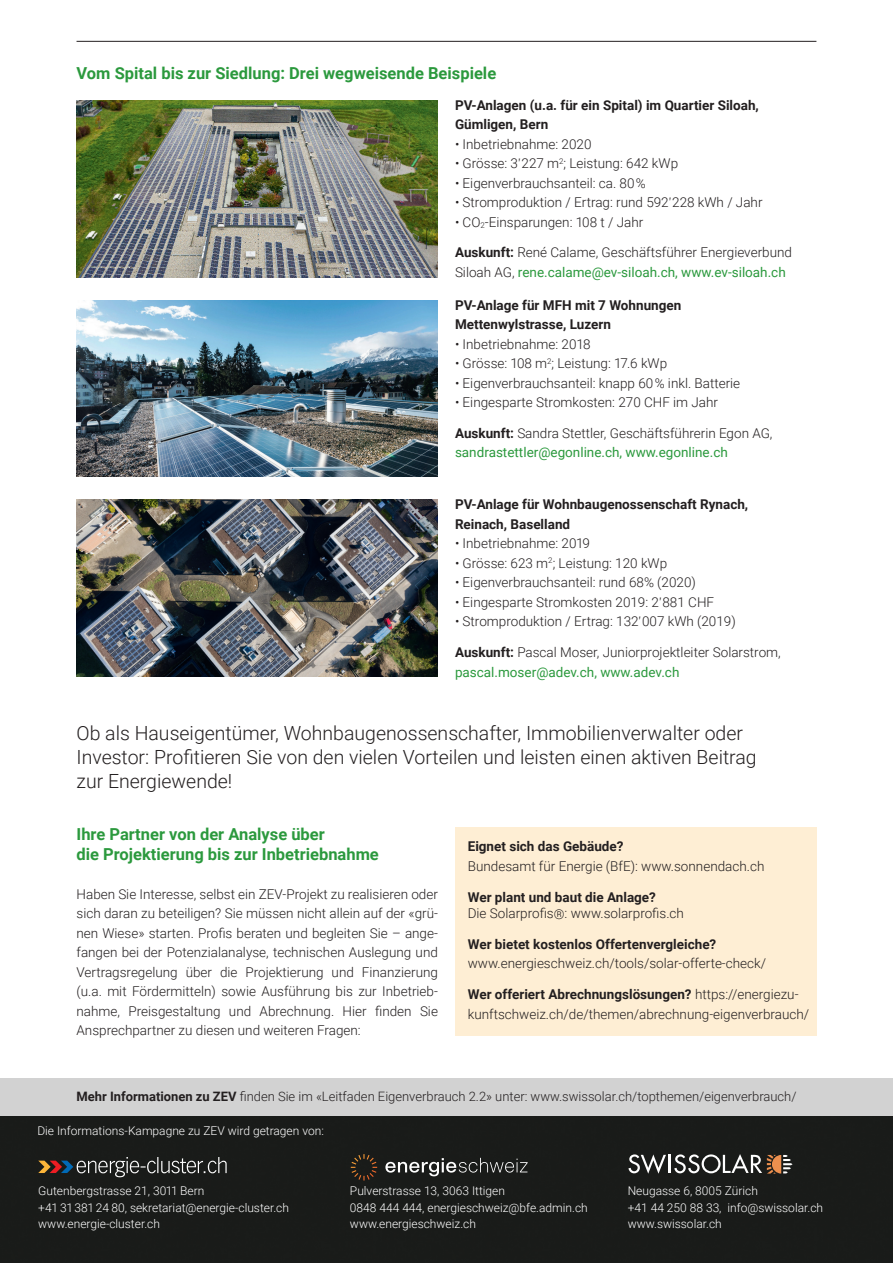
<style>
.page{position:relative;width:893px;height:1263px;background:#fff}
.page>*{position:absolute;margin:0;border:0;box-sizing:border-box;transform-origin:0 0}
.t1{font:300 19.5px/24px "Roboto";color:#231f20}
.t2{font:700 16.5px/19.5px "Roboto";color:#2b993d}
.t3{font:300 13.5px/19.5px "Roboto";color:#231f20;text-align:justify}
.t4{font:700 13.5px/19.5px "Roboto";color:#231f20}
.t5{font:13.5px "Roboto";color:#2b993d}
.t6{font:300 12.9px "Roboto";color:#231f20}
.t7{font:300 12px "Roboto";color:#fff}
.s1{font-family:"Abel";font-weight:400}
.s2{font-weight:700}
.s3{font-weight:300;color:#231f20}
</style>
<div class="page">
<div style="left:0;top:1117px;width:893px;height:146px;background:#191b19"></div>
<div style="left:0;top:1078px;width:893px;height:39px;background:#d2d2d2"></div>
<hr style="left:77px;top:41px;width:739px;height:1px;background:#231f20">
<svg style="left:38px;top:1157px;width:189px;height:20px;background:#42403d"></svg>
<img style="left:77px;top:101px;width:361px;height:176px">
<img style="left:77px;top:300px;width:361px;height:177px">
<img style="left:77px;top:500px;width:361px;height:176px">
<svg style="left:385px;top:1158px;width:143px;height:18px;background:#484a48"></svg>
<svg style="left:351px;top:1154px;width:26px;height:26px"></svg>
<svg style="left:628px;top:1154px;width:38px;height:20px"></svg>
<hr style="left:668px;top:1155px;width:3px;height:18px;background:#fff">
<svg style="left:674px;top:1154px;width:118px;height:19px"></svg>
<div style="left:455px;top:827px;width:361px;height:208px;background:#feeed4"></div>
<p class="t2" style="left:77px;top:63px;width:421px">Vom Spital bis zur Siedlung: Drei wegweisende Beispiele</p>
<p class="t4" style="left:455px;top:95px;width:305px">PV-Anlagen (u.a. für ein Spital) im Quartier Siloah,</p>
<p class="t4" style="left:455px;top:114px;width:95px">Gümligen, Bern</p>
<p class="t3" style="left:455px;top:134px;width:138px">• Inbetriebnahme: 2020</p>
<p class="t3" style="left:455px;top:153px;width:225px">• Grösse: 3<span class="s1">’</span>227 m<sup>2</sup>; Leistung: 642 kWp</p>
<p class="t3" style="left:455px;top:173px;width:192px">• Eigenverbrauchsanteil: ca. 80%</p>
<p class="t3" style="left:455px;top:192px;width:309px">• Stromproduktion / Ertrag: rund 592<span class="s1">’</span>228 kWh / Jahr</p>
<p class="t3" style="left:455px;top:212px;width:190px">• CO<sub>2</sub>-Einsparungen: 108 t / Jahr</p>
<p class="t3" style="left:455px;top:242px;width:339px"><span class="s2">Auskunft:</span> René Calame, Geschäftsführer Energieverbund</p>
<p class="t5" style="left:455px;top:263px;width:332px"><span class="s3">Siloah AG,</span> rene.calame@ev-siloah.ch, www.ev-siloah.ch</p>
<p class="t4" style="left:455px;top:294px;width:228px">PV-Anlage für MFH mit 7 Wohnungen<br>Mettenwylstrasse, Luzern</p>
<p class="t3" style="left:455px;top:333px;width:137px">• Inbetriebnahme: 2018</p>
<p class="t3" style="left:455px;top:353px;width:214px">• Grösse: 108 m<sup>2</sup>; Leistung: 17.6 kWp</p>
<p class="t3" style="left:455px;top:372px;width:287px">• Eigenverbrauchsanteil: knapp 60% inkl. Batterie</p>
<p class="t3" style="left:455px;top:392px;width:265px">• Eingesparte Stromkosten: 270 CHF im Jahr</p>
<p class="t3" style="left:455px;top:423px;width:319px"><span class="s2">Auskunft:</span> Sandra Stettler, Geschäftsführerin Egon AG,</p>
<p class="t5" style="left:455px;top:443px;width:274px">sandrastettler@egonline.ch, www.egonline.ch</p>
<p class="t4" style="left:455px;top:494px;width:295px">PV-Anlage für Wohnbaugenossenschaft Rynach,</p>
<p class="t4" style="left:455px;top:514px;width:117px">Reinach, Baselland</p>
<p class="t3" style="left:455px;top:533px;width:136px">• Inbetriebnahme: 2019</p>
<p class="t3" style="left:455px;top:553px;width:214px">• Grösse: 623 m<sup>2</sup>; Leistung: 120 kWp</p>
<p class="t3" style="left:455px;top:572px;width:242px">• Eigenverbrauchsanteil: rund 68% (2020)</p>
<p class="t3" style="left:455px;top:592px;width:261px">• Eingesparte Stromkosten 2019: 2<span class="s1">’</span>881 CHF</p>
<p class="t3" style="left:455px;top:611px;width:282px">• Stromproduktion / Ertrag: 132<span class="s1">’</span>007 kWh (2019)</p>
<p class="t3" style="left:455px;top:642px;width:327px"><span class="s2">Auskunft:</span> Pascal Moser, Juniorprojektleiter Solarstrom,</p>
<p class="t5" style="left:455px;top:662px;width:226px">pascal.moser@adev.ch, www.adev.ch</p>
<p class="t1" style="left:77px;top:720px;width:682px">Ob als Hauseigentümer, Wohnbaugenossenschafter, Immobilienverwalter oder<br>Investor: Profitieren Sie von den vielen Vorteilen und leisten einen aktiven Beitrag zur Energiewende!</p>
<p class="t2" style="left:77px;top:824px;width:304px">Ihre Partner von der Analyse über<br>die Projektierung bis zur Inbetriebnahme</p>
<p class="t3" style="left:77px;top:883px;width:363px">Haben Sie Interesse, selbst ein ZEV-Projekt zu realisieren oder sich daran zu beteiligen? Sie müssen nicht allein auf der «grü&shy;nen Wiese» starten. Profis beraten und begleiten Sie – ange&shy;fangen bei der Potenzialanalyse, technischen Auslegung und Vertragsregelung über die Projektierung und Finanzierung (u.a. mit Fördermitteln) sowie Ausführung bis zur Inbetrieb&shy;nahme, Preisgestaltung und Abrechnung. Hier finden Sie Ansprechpartner zu diesen und weiteren Fragen:</p>
<p class="t4" style="left:468px;top:836px;width:157px">Eignet sich das Gebäude?</p>
<p class="t3" style="left:468px;top:856px;width:298px">Bundesamt für Energie (BfE): www.sonnendach.ch</p>
<p class="t4" style="left:468px;top:886px;width:190px">Wer plant und baut die Anlage?</p>
<p class="t3" style="left:468px;top:903px;width:218px">Die Solarprofis®: www.solarprofis.ch</p>
<p class="t4" style="left:468px;top:934px;width:250px">Wer bietet kostenlos Offertenvergleiche?</p>
<p class="t3" style="left:468px;top:953px;width:300px">www.energieschweiz.ch/tools/solar-offerte-check/</p>
<p class="t3" style="left:468px;top:984px;width:343px"><span class="s2">Wer offeriert Abrechnungslösungen?</span> https://energiezu&shy;kunftschweiz.ch/de/themen/abrechnung-eigenverbrauch/</p>
<p class="t6" style="left:77px;top:1087px;width:721px"><span class="s2">Mehr Informationen zu ZEV</span> finden Sie im «Leitfaden Eigenverbrauch 2.2» unter: www.swissolar.ch/topthemen/eigenverbrauch/</p>
<p class="t7" style="left:37px;top:1122px;width:288px">Die Informations-Kampagne zu ZEV wird getragen von:</p>
<p class="t7" style="left:38px;top:1183px;width:168px">Gutenbergstrasse 21, 3011 Bern</p>
<p class="t7" style="left:38px;top:1199px;width:252px">+41 31 381 24 80, sekretariat@energie-cluster.ch</p>
<p class="t7" style="left:38px;top:1216px;width:123px">www.energie-cluster.ch</p>
<p class="t7" style="left:350px;top:1183px;width:157px">Pulverstrasse 13, 3063 Ittigen</p>
<p class="t7" style="left:350px;top:1199px;width:239px">0848 444 444, energieschweiz@bfe.admin.ch</p>
<p class="t7" style="left:350px;top:1216px;width:127px">www.energieschweiz.ch</p>
<p class="t7" style="left:628px;top:1183px;width:132px">Neugasse 6, 8005 Zürich</p>
<p class="t7" style="left:628px;top:1199px;width:197px">+41 44 250 88 33, info@swissolar.ch</p>
<p class="t7" style="left:628px;top:1216px;width:96px">www.swissolar.ch</p>
</div>
